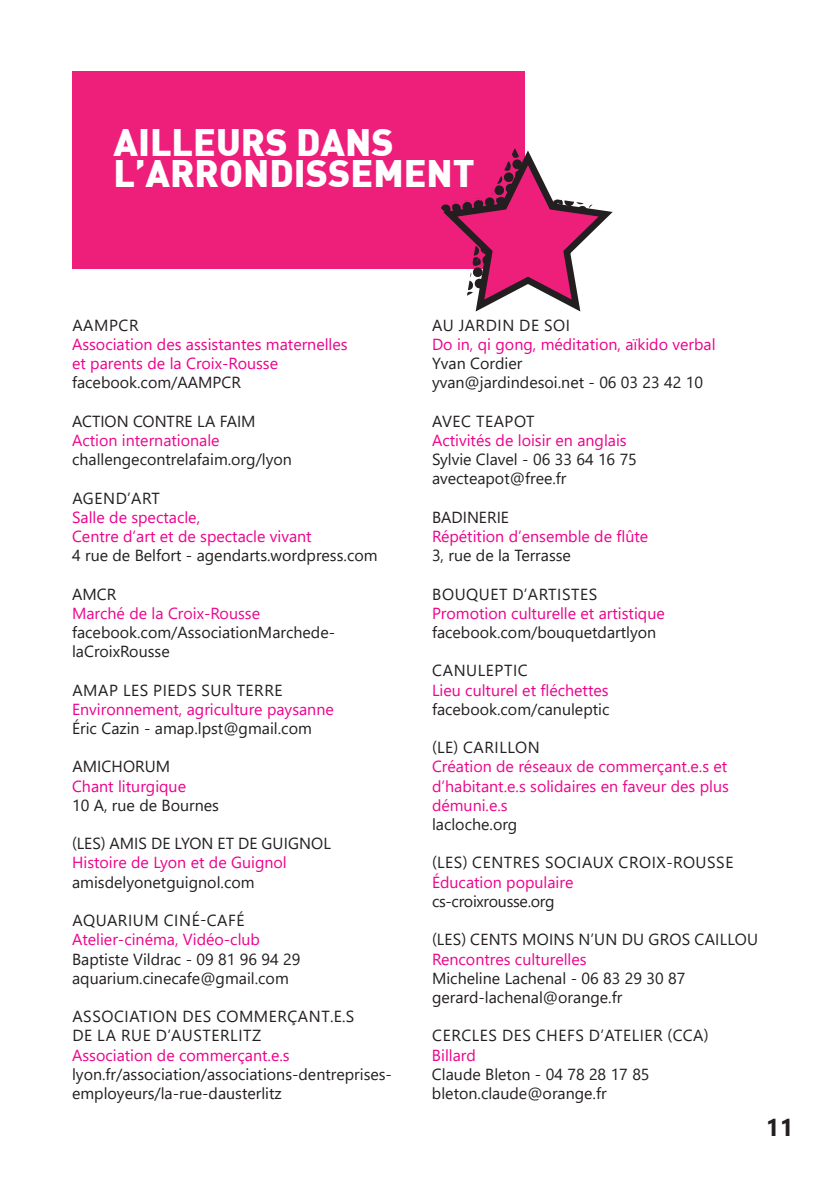
<style>
.page{position:relative;width:840px;height:1191px;background:#fff}
.page>*{position:absolute;margin:0;border:0;box-sizing:border-box;transform-origin:0 0}
.t1{font:900 37.6px/31px "DI Nbek";color:#fff}
.t2{font:700 24px "Segoe UI";color:#231f20}
.t3{font:16px/19.2px "Segoe UI";color:#231f20}
.t4{font:16px/19.2px "Segoe UI";color:#ed028c}
.t5{font:16px/19.2px "Segoe UI";letter-spacing:.035em;color:#231f20}
.t6{font:16px/19.2px "Segoe UI";color:#eb078c;text-align:justify}
.t7{font:16px "Segoe UI";letter-spacing:-.02em;color:#231f20}
</style>
<div class="page">
<div style="left:72px;top:71px;width:452px;height:198px;background:#ee1e7b"></div>
<svg style="left:441px;top:143px;width:172px;height:169px"></svg>
<h1 class="t1" style="left:113px;top:125px;width:363px">AILLEURS DANS<br>L’ARRONDISSEMENT</h1>
<p class="t3" style="left:72px;top:314px;width:68px">AAMPCR</p>
<p class="t4" style="left:72px;top:333px;width:277px">Association des assistantes maternelles et parents de la Croix-Rousse</p>
<p class="t3" style="left:72px;top:371px;width:170px">facebook.com/AAMPCR</p>
<p class="t3" style="left:72px;top:410px;width:185px">ACTION CONTRE LA FAIM</p>
<p class="t6" style="left:72px;top:429px;width:149px">Action internationale</p>
<p class="t3" style="left:72px;top:448px;width:221px">challengecontrelafaim.org/lyon</p>
<p class="t5" style="left:72px;top:487px;width:89px">AGEND’ART</p>
<p class="t4" style="left:72px;top:506px;width:241px">Salle de spectacle,<br>Centre d’art et de spectacle vivant</p>
<p class="t3" style="left:72px;top:544px;width:307px">4 rue de Belfort - agendarts.wordpress.com</p>
<p class="t3" style="left:72px;top:583px;width:46px">AMCR</p>
<p class="t6" style="left:72px;top:602px;width:189px">Marché de la Croix-Rousse</p>
<p class="t3" style="left:72px;top:621px;width:264px">facebook.com/AssociationMarchede&shy;laCroixRousse</p>
<p class="t5" style="left:72px;top:679px;width:212px">AMAP LES PIEDS SUR TERRE</p>
<p class="t4" style="left:72px;top:698px;width:263px">Environnement, agriculture paysanne</p>
<p class="t3" style="left:72px;top:717px;width:241px">Éric Cazin - amap.lpst@gmail.com</p>
<p class="t3" style="left:72px;top:755px;width:99px">AMICHORUM</p>
<p class="t4" style="left:72px;top:775px;width:115px">Chant liturgique</p>
<p class="t3" style="left:72px;top:794px;width:148px">10 A, rue de Bournes</p>
<p class="t3" style="left:72px;top:832px;width:260px">(LES) AMIS DE LYON ET DE GUIGNOL</p>
<p class="t4" style="left:72px;top:851px;width:216px">Histoire de Lyon et de Guignol</p>
<p class="t3" style="left:72px;top:871px;width:184px">amisdelyonetguignol.com</p>
<p class="t5" style="left:72px;top:909px;width:174px">AQUARIUM CINÉ-CAFÉ</p>
<p class="t4" style="left:72px;top:928px;width:189px">Atelier-cinéma, Vidéo-club</p>
<p class="t3" style="left:72px;top:947px;width:230px">Baptiste Vildrac - 09 81 96 94 29 aquarium.cinecafe@gmail.com</p>
<p class="t5" style="left:72px;top:1005px;width:283px">ASSOCIATION DES COMMERÇANT.E.S<br>DE LA RUE D’AUSTERLITZ</p>
<p class="t4" style="left:72px;top:1043px;width:219px">Association de commerçant.e.s</p>
<p class="t3" style="left:72px;top:1063px;width:321px">lyon.fr/association/associations-dentreprises&shy;employeurs/la-rue-dausterlitz</p>
<p class="t5" style="left:432px;top:314px;width:139px">AU JARDIN DE SOI</p>
<p class="t4" style="left:432px;top:333px;width:285px">Do in, qi gong, méditation, aïkido verbal</p>
<p class="t3" style="left:432px;top:352px;width:272px">Yvan Cordier<br>yvan@jardindesoi.net - 06 03 23 42 10</p>
<p class="t5" style="left:432px;top:410px;width:104px">AVEC TEAPOT</p>
<p class="t4" style="left:432px;top:429px;width:196px">Activités de loisir en anglais</p>
<p class="t3" style="left:432px;top:448px;width:206px">Sylvie Clavel - 06 33 64 16 75 avecteapot@free.fr</p>
<p class="t3" style="left:432px;top:506px;width:78px">BADINERIE</p>
<p class="t4" style="left:432px;top:525px;width:218px">Répétition d’ensemble de flûte</p>
<p class="t3" style="left:432px;top:544px;width:140px">3, rue de la Terrasse</p>
<p class="t5" style="left:432px;top:583px;width:166px">BOUQUET D’ARTISTES</p>
<p class="t4" style="left:432px;top:602px;width:234px">Promotion culturelle et artistique</p>
<p class="t3" style="left:432px;top:621px;width:225px">facebook.com/bouquetdartlyon</p>
<p class="t5" style="left:432px;top:659px;width:97px">CANULEPTIC</p>
<p class="t4" style="left:432px;top:679px;width:178px">Lieu culturel et fléchettes</p>
<p class="t3" style="left:432px;top:698px;width:179px">facebook.com/canuleptic</p>
<p class="t5" style="left:432px;top:736px;width:109px">(LE) CARILLON</p>
<p class="t6" style="left:432px;top:755px;width:298px">Création de réseaux de commerçant.e.s et d’habitant.e.s solidaires en faveur des plus démuni.e.s</p>
<p class="t3" style="left:432px;top:813px;width:87px">lacloche.org</p>
<p class="t5" style="left:432px;top:851px;width:303px">(LES) CENTRES SOCIAUX CROIX-ROUSSE</p>
<p class="t4" style="left:432px;top:871px;width:143px">Éducation populaire</p>
<p class="t7" style="left:432px;top:886px;width:124px">cs-croixrousse.org</p>
<p class="t3" style="left:432px;top:928px;width:327px">(LES) CENTS MOINS N’UN DU GROS CAILLOU</p>
<p class="t4" style="left:432px;top:947px;width:156px">Rencontres culturelles</p>
<p class="t3" style="left:432px;top:967px;width:255px">Micheline Lachenal - 06 83 29 30 87 gerard-lachenal@orange.fr</p>
<p class="t5" style="left:432px;top:1024px;width:278px">CERCLES DES CHEFS D’ATELIER (CCA)</p>
<p class="t4" style="left:432px;top:1043px;width:45px">Billard</p>
<p class="t3" style="left:432px;top:1063px;width:219px">Claude Bleton - 04 78 28 17 85 bleton.claude@orange.fr</p>
<h2 class="t2" style="left:765px;top:1105px;width:29px">11</h2>
</div>
